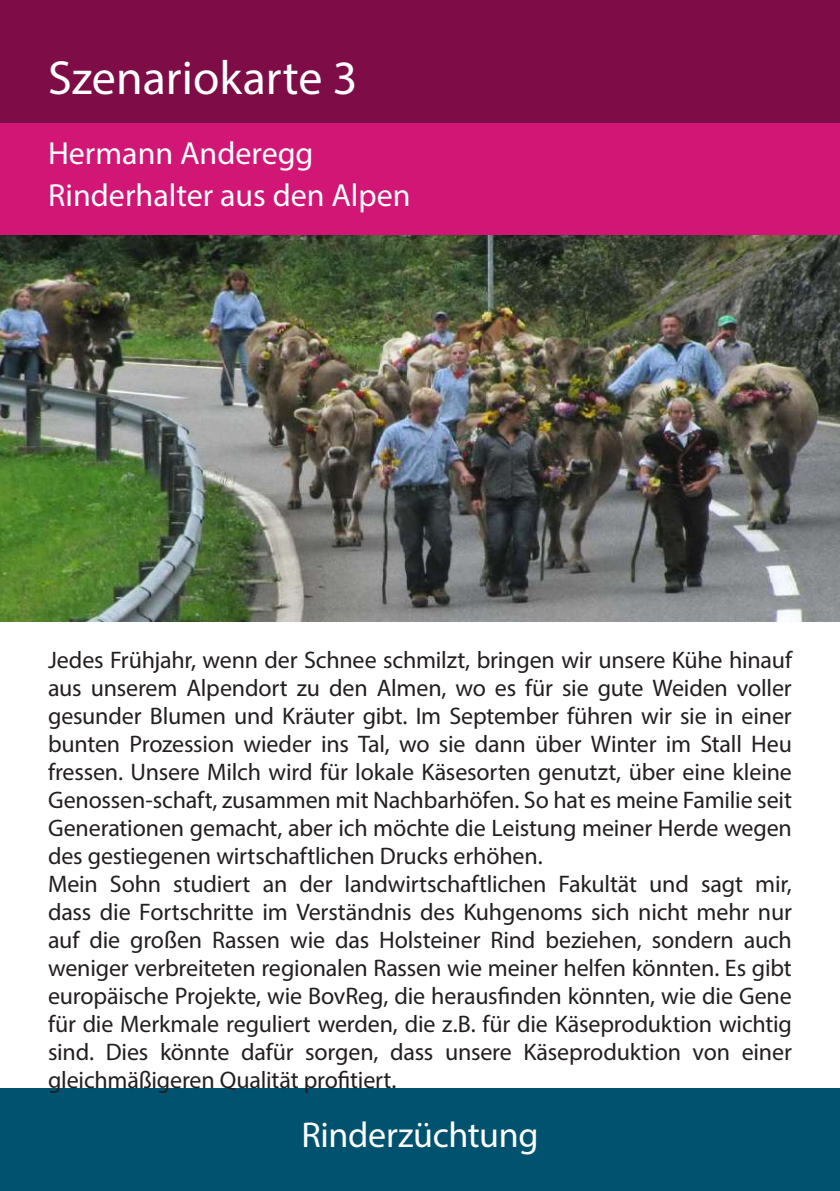
<style>
.page{position:relative;width:840px;height:1191px;background:#fff}
.page>*{position:absolute;margin:0;border:0;box-sizing:border-box;transform-origin:0 0}
.t1{font:48px "Myriad Pro";color:#fff}
.t2{font:36px "Myriad Pro";letter-spacing:-.01em;color:#fff}
.t3{font:32px/42px "Myriad Pro";color:#fff}
.t4{font:24px/28px "Myriad Pro";letter-spacing:-.005em;color:#231f20}
</style>
<div class="page">
<img style="left:0;top:234px;width:839px;height:387px">
<div style="left:0;top:1088px;width:839px;height:103px;background:#01526f"></div>
<div style="left:0;top:0;width:839px;height:234px;background:#d11676"></div>
<div style="left:0;top:0;width:839px;height:122px;background:#7e0d47"></div>
<h1 class="t1" style="left:48px;top:48px;width:310px">Szenariokarte 3</h1>
<h3 class="t3" style="left:48px;top:132px;width:364px">Hermann Anderegg<br>Rinderhalter aus den Alpen</h3>
<p class="t4" style="left:48px;top:646px;width:745px">Jedes Frühjahr, wenn der Schnee schmilzt, bringen wir unsere Kühe hinauf aus unserem Alpendort zu den Almen, wo es für sie gute Weiden voller gesunder Blumen und Kräuter gibt. Im September führen wir sie in einer bunten Prozession wieder ins Tal, wo sie dann über Winter im Stall Heu fressen. Unsere Milch wird für lokale Käsesorten genutzt, über eine kleine Genossen-schaft, zusammen mit Nachbarhöfen. So hat es meine Familie seit Generationen gemacht, aber ich möchte die Leistung meiner Herde wegen des gestiegenen wirtschaftlichen Drucks erhöhen.<br>Mein Sohn studiert an der landwirtschaftlichen Fakultät und sagt mir, dass die Fortschritte im Verständnis des Kuhgenoms sich nicht mehr nur auf die großen Rassen wie das Holsteiner Rind beziehen, sondern auch weniger verbreiteten regionalen Rassen wie meiner helfen könnten. Es gibt europäische Projekte, wie BovReg, die herausfinden könnten, wie die Gene für die Merkmale reguliert werden, die z.B. für die Käseproduktion wichtig sind. Dies könnte dafür sorgen, dass unsere Käseproduktion von einer gleichmäßigeren Qualität profitiert.</p>
<h2 class="t2" style="left:301px;top:1112px;width:238px">Rinderzüchtung</h2>
</div>
